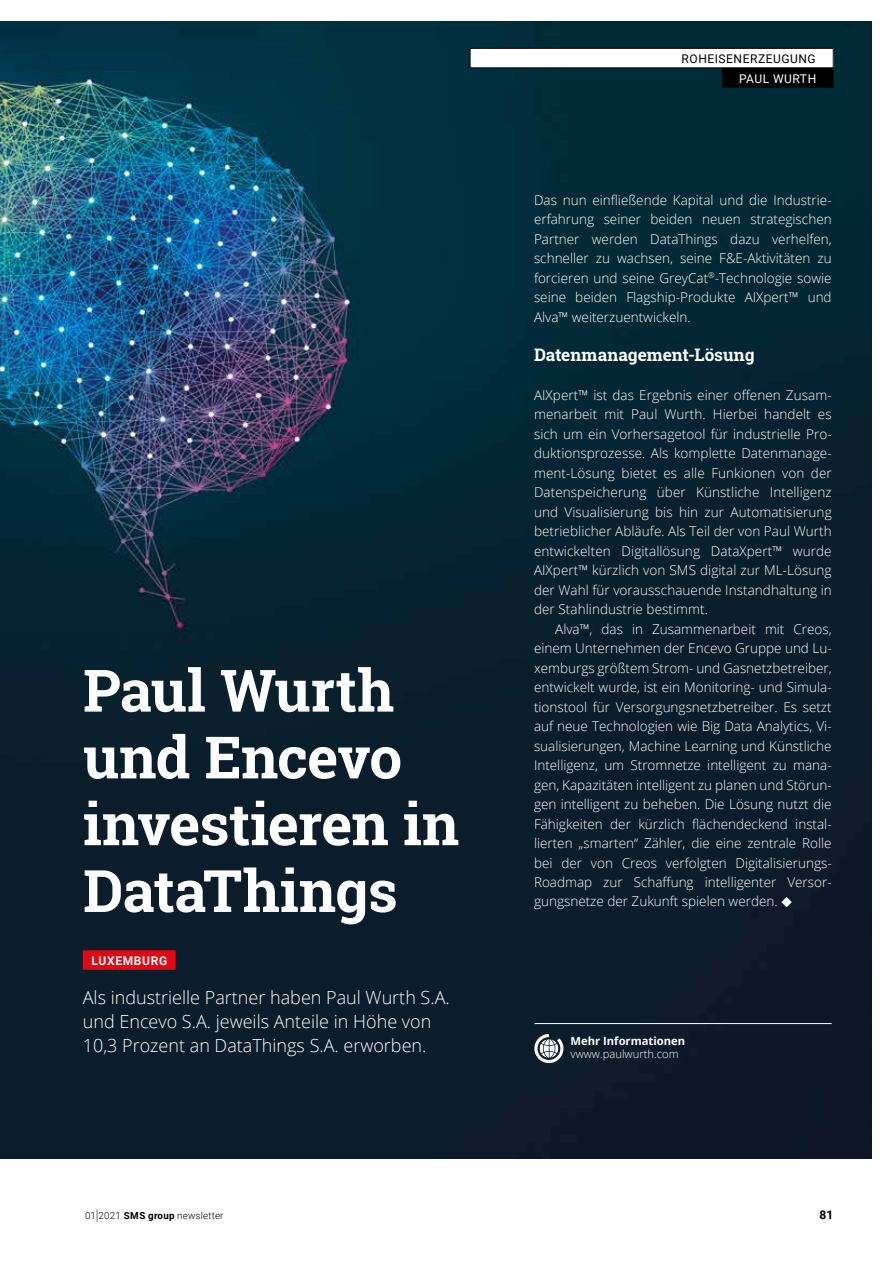
<style>
.page{position:relative;width:893px;height:1263px;background:#fff}
.page>*{position:absolute;margin:0;border:0;box-sizing:border-box;transform-origin:0 0}
.t1{font:700 58.35px/66.8px "Roboto Slab";letter-spacing:-.015em;color:#fff}
.t2{font:300 18px/24px "Open Sans";color:#fff}
.t3{font:700 17.25px "Roboto Slab";letter-spacing:-.005em;color:#fff}
.t4{font:300 13.5px/19.5px "Open Sans";color:#fff;text-align:justify}
.t5{font:12px "Roboto";letter-spacing:.045em;color:#000}
.t6{font:700 12px "Roboto";letter-spacing:.055em;color:#fff}
.t7{font:12px "Roboto";letter-spacing:.045em;color:#fff}
.t8{font:700 12px "Roboto";color:#000}
.t9{font:300 11.25px "Open Sans";color:#fff}
.t10{font:700 11.25px "Open Sans";color:#fff}
.t11{font:300 9.75px "Roboto";letter-spacing:.02em;color:#000}
.s1{font-size:14.7px}
.s2{font-weight:700}
</style>
<div class="page">
<img style="left:0;top:21px;width:872px;height:1138px">
<div style="left:83px;top:950px;width:93px;height:20px;background:#e30613"></div>
<svg style="left:530px;top:1032px;width:38px;height:35px"></svg>
<hr style="left:534px;top:1023px;width:298px;height:1px;background:#fff">
<div style="left:470px;top:48px;width:363px;height:20px;background:#fff"></div>
<div style="left:470px;top:48px;width:363px;height:20px;border:1px solid #000"></div>
<div style="left:722px;top:68px;width:111px;height:20px;background:#000"></div>
<h1 class="t1" style="left:83px;top:656px;width:378px">Paul Wurth und Encevo investieren in<br>DataThings</h1>
<p class="t6" style="left:92px;top:953px;width:77px">LUXEMBURG</p>
<h2 class="t2" style="left:83px;top:985px;width:368px">Als industrielle Partner haben Paul Wurth S.A. und Encevo S.A. jeweils Anteile in Höhe von<br>10,3 Prozent an DataThings S.A. erworben.</h2>
<p class="t5" style="left:682px;top:50px;width:136px">ROHEISENERZEUGUNG</p>
<p class="t7" style="left:739px;top:70px;width:79px">PAUL WURTH</p>
<p class="t4" style="left:534px;top:190px;width:299px">Das nun einfließende Kapital und die Industrie&shy;erfahrung seiner beiden neuen strategischen Partner werden DataThings dazu verhelfen, schneller zu wachsen, seine F&amp;E-Aktivitäten zu forcieren und seine GreyCat<sup>®</sup>-Technologie sowie seine beiden Flagship-Produkte AIXpert™ und Alva™ weiterzuentwickeln.</p>
<p class="t3" style="left:534px;top:342px;width:222px">Datenmanagement-Lösung</p>
<p class="t4" style="left:534px;top:385px;width:299px">AIXpert™ ist das Ergebnis einer offenen Zusam&shy;menarbeit mit Paul Wurth. Hierbei handelt es sich um ein Vorhersagetool für industrielle Pro&shy;duktionsprozesse. Als komplette Datenmanage&shy;ment-Lösung bietet es alle Funkionen von der Datenspeicherung über Künstliche Intelligenz und Visualisierung bis hin zur Automatisierung betrieblicher Abläufe. Als Teil der von Paul Wurth entwickelten Digitallösung DataXpert™ wurde AIXpert™ kürzlich von SMS digital zur ML-Lösung der Wahl für vorausschauende Instandhaltung in der Stahlindustrie bestimmt.</p>
<p class="t4" style="left:534px;top:618px;width:299px;text-indent:21px">Alva™, das in Zusammenarbeit mit Creos, einem Unternehmen der Encevo Gruppe und Lu&shy;xemburgs größtem Strom- und Gasnetzbetreiber, entwickelt wurde, ist ein Monitoring- und Simula&shy;tionstool für Versorgungsnetzbetreiber. Es setzt auf neue Technologien wie Big Data Analytics, Vi&shy;sualisierungen, Machine Learning und Künstliche Intelligenz, um Stromnetze intelligent zu mana&shy;gen, Kapazitäten intelligent zu planen und Störun&shy;gen intelligent zu beheben. Die Lösung nutzt die Fähigkeiten der kürzlich flächendeckend instal&shy;lierten „smarten“ Zähler, die eine zentrale Rolle bei der von Creos verfolgten Digitalisierungs-Roadmap zur Schaffung intelligenter Versor&shy;gungsnetze der Zukunft spielen werden. ◆</p>
<p class="t10" style="left:570px;top:1033px;width:116px">Mehr Informationen</p>
<p class="t9" style="left:570px;top:1047px;width:110px">vwww.paulwurth.com</p>
<p class="t11" style="left:85px;top:1208px;width:140px">01<span class="s1">|</span>2021 <span class="s2">SMS group</span> newsletter</p>
<p class="t8" style="left:819px;top:1206px;width:16px">81</p>
</div>
